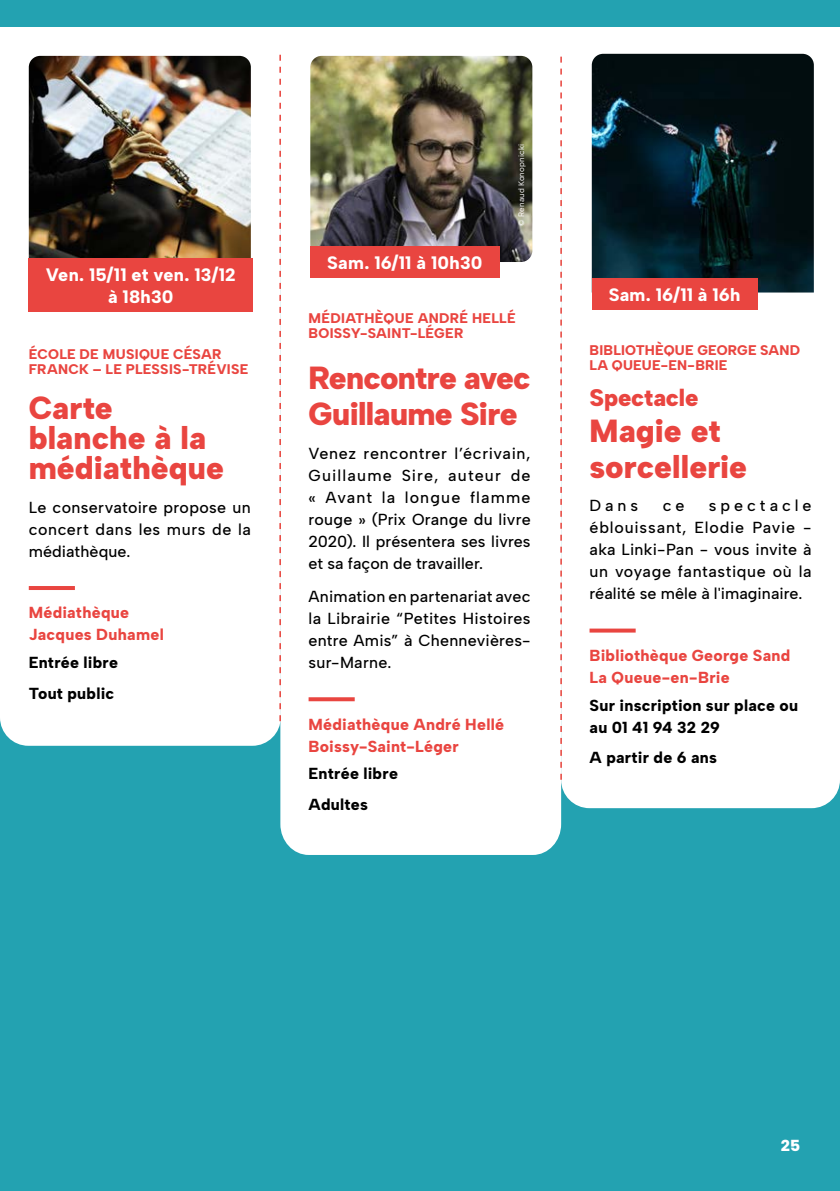
<style>
.page{position:relative;width:840px;height:1191px;background:#fff}
.page>*{position:absolute;margin:0;border:0;box-sizing:border-box;transform-origin:0 0}
.t1{font:900 32px/30px "Albert Sans";letter-spacing:-.005em;color:#e94540}
.t2{font:900 32px/36px "Albert Sans";letter-spacing:-.025em;color:#e94540}
.t3{font:900 24px "Albert Sans";letter-spacing:-.005em;color:#e94540}
.t4{font:800 18px/22px "Albert Sans";letter-spacing:.01em;color:#fff;text-align:center}
.t5{font:500 16px/22px "Albert Sans";letter-spacing:.01em;color:#000;text-align:justify}
.t6{font:800 16px/22px "Albert Sans";letter-spacing:.02em;color:#e94540}
.t7{font:800 16px/30.6px "Albert Sans";letter-spacing:.015em;color:#000}
.t8{font:900 16px "Albert Sans";color:#fff}
.t9{font:800 14px/15px "Albert Sans";letter-spacing:.015em;color:#e94540}
.t10{font:8px "Albert Sans";letter-spacing:.025em;color:#fff}
</style>
<div class="page">
<div style="left:0;top:0;width:839px;height:1191px;background:#23a2b1"></div>
<div style="left:0;top:27px;width:839px;height:118px;background:#fff"></div>
<div style="left:0;top:29px;width:280px;height:717px;background:#fff;border-radius:28px"></div>
<div style="left:280px;top:29px;width:281px;height:826px;background:#fff;border-radius:30px"></div>
<div style="left:560px;top:29px;width:279px;height:779px;background:#fff;border-radius:28px"></div>
<img style="left:29px;top:56px;width:222px;height:203px">
<img style="left:310px;top:56px;width:222px;height:206px">
<img style="left:591px;top:54px;width:222px;height:238px">
<hr style="left:29px;top:586px;width:46px;height:4px;background:#e94540">
<svg style="left:308px;top:697px;width:46px;height:4px"></svg>
<svg style="left:589px;top:628px;width:46px;height:4px"></svg>
<div style="left:29px;top:259px;width:224px;height:53px;background:#e94540"></div>
<div style="left:310px;top:246px;width:189px;height:31px;background:#e94540"></div>
<div style="left:591px;top:278px;width:166px;height:31px;background:#e94540"></div>
<svg style="left:279px;top:55px;width:2px;height:666px"></svg>
<svg style="left:560px;top:57px;width:1px;height:723px"></svg>
<p class="t4" style="left:46px;top:264px;width:191px">Ven. 15/11 et ven. 13/12 à 18h30</p>
<p class="t9" style="left:29px;top:347px;width:221px">ÉCOLE DE MUSIQUE CÉSAR<br>FRANCK – LE PLESSIS-TRÉVISE</p>
<h1 class="t1" style="left:29px;top:393px;width:196px">Carte blanche à la médiathèque</h1>
<p class="t5" style="left:29px;top:496px;width:223px">Le conservatoire propose un concert dans les murs de la médiathèque.</p>
<p class="t6" style="left:29px;top:602px;width:136px">Médiathèque<br>Jacques Duhamel</p>
<p class="t7" style="left:29px;top:647px;width:91px">Entrée libre<br>Tout public</p>
<p class="t4" style="left:327px;top:251px;width:157px">Sam. 16/11 à 10h30</p>
<p class="t10" style="left:516px;top:226px;width:83px;rotate:-90deg">© Renaud Konopnicki</p>
<p class="t9" style="left:308px;top:311px;width:208px">MÉDIATHÈQUE ANDRÉ HELLÉ<br>BOISSY-SAINT-LÉGER</p>
<h1 class="t2" style="left:308px;top:360px;width:223px">Rencontre avec<br>Guillaume Sire</h1>
<p class="t5" style="left:308px;top:442px;width:223px">Venez rencontrer l’écrivain, Guillaume Sire, auteur de « Avant la longue flamme rouge » (Prix Orange du livre 2020). Il présentera ses livres et sa façon de travailler.</p>
<p class="t5" style="left:308px;top:585px;width:223px">Animation en partenariat avec la Librairie “Petites Histoires entre Amis” à Chennevières&shy;sur-Marne.</p>
<p class="t6" style="left:308px;top:713px;width:197px">Médiathèque André Hellé<br>Boissy-Saint-Léger</p>
<p class="t7" style="left:308px;top:758px;width:91px">Entrée libre<br>Adultes</p>
<p class="t4" style="left:608px;top:283px;width:133px">Sam. 16/11 à 16h</p>
<p class="t9" style="left:589px;top:342px;width:212px">BIBLIOTHÈQUE GEORGE SAND<br>LA QUEUE-EN-BRIE</p>
<h2 class="t3" style="left:589px;top:383px;width:110px">Spectacle</h2>
<h1 class="t1" style="left:589px;top:413px;width:159px;line-height:36px">Magie et sorcellerie</h1>
<p class="t5" style="left:589px;top:494px;width:50px">Dans</p>
<p class="t5" style="left:662px;top:494px;width:23px">ce</p>
<p class="t5" style="left:589px;top:494px;width:223px;text-indent:119px">spectacle éblouissant, Elodie Pavie - aka Linki-Pan - vous invite à un voyage fantastique où la réalité se mêle à l'imaginaire.</p>
<p class="t6" style="left:589px;top:644px;width:202px">Bibliothèque George Sand<br>La Queue-en-Brie</p>
<p class="t7" style="left:589px;top:694px;width:210px;line-height:22px">Sur inscription sur place ou au 01 41 94 32 29</p>
<p class="t7" style="left:589px;top:742px;width:129px">A partir de 6 ans</p>
<p class="t8" style="left:780px;top:1135px;width:21px">25</p>
</div>
